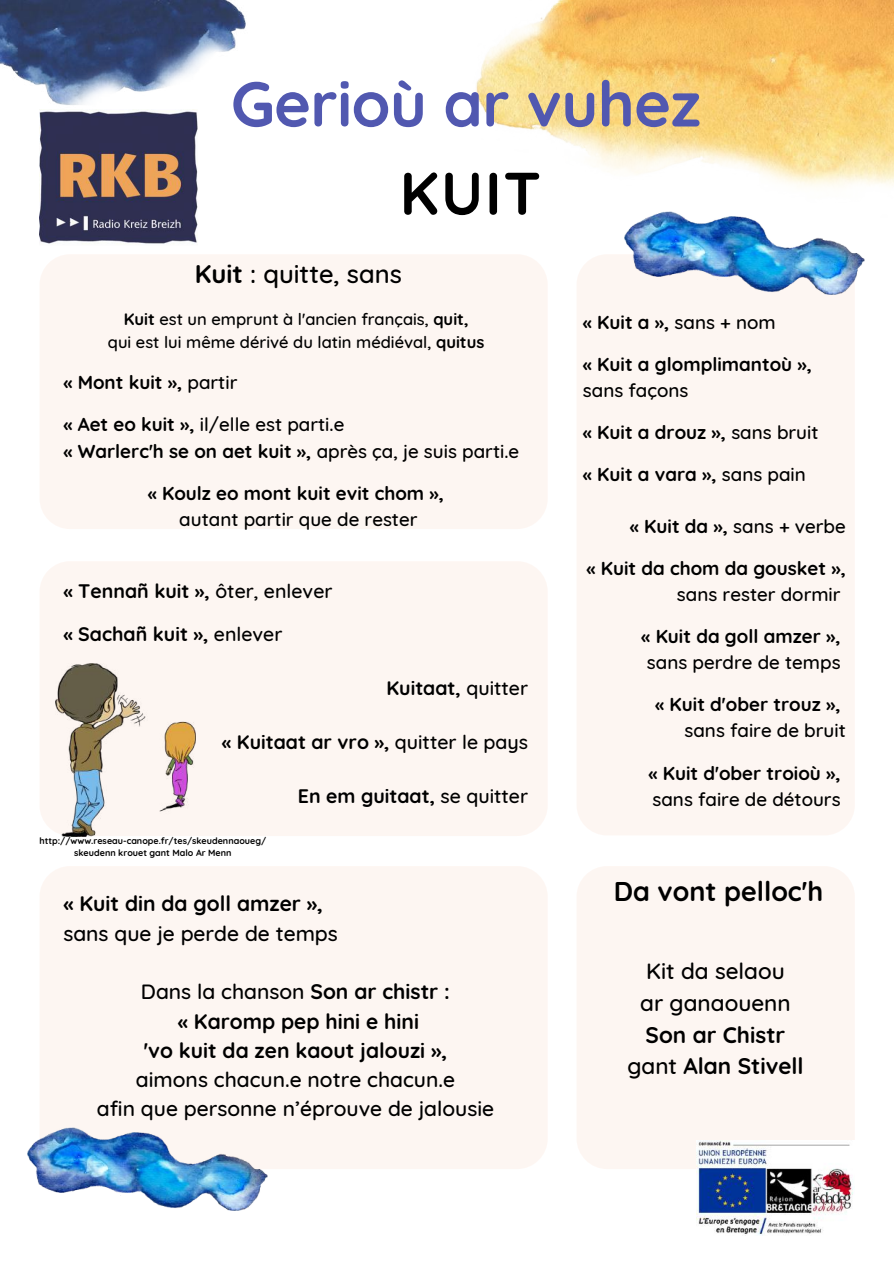
<style>
.page{position:relative;width:894px;height:1264px;background:#fff}
.page>*{position:absolute;margin:0;border:0;box-sizing:border-box;transform-origin:0 0}
.t1{font:700 63px "Quicksand";letter-spacing:-.01em;color:#5158b0}
.t2{font:700 60px "Quicksand";color:#000}
.t3{font:700 27px "Quicksand";color:#000}
.t4{font:500 25.5px "Quicksand";color:#000}
.t5{font:700 22.5px/31.5px "Quicksand";color:#000;text-align:center}
.t6{font:500 22.5px/31.5px "Quicksand";color:#000}
.t7{font:700 21px/29.2px "Quicksand";color:#000;text-align:center}
.t8{font:500 21px/29.2px "Quicksand";color:#000;text-align:center}
.t9{font:700 19.5px "Quicksand";color:#000}
.t10{font:700 18.75px "Quicksand";color:#000}
.t11{font:500 18.75px/26px "Quicksand";color:#000}
.t12{font:500 16.5px/23px "Quicksand";color:#000;text-align:center}
.t13{font:700 9px/12px "Quicksand";color:#000;text-align:center}
.s1{font-weight:700}
.s2{font-weight:500}
</style>
<div class="page">
<div style="left:576px;top:254px;width:278px;height:581px;background:#fdf6f2;border-radius:31px"></div>
<div style="left:39px;top:254px;width:508px;height:275px;background:#fdf6f2;border-radius:31px"></div>
<div style="left:39px;top:561px;width:508px;height:275px;background:#fdf6f2;border-radius:31px"></div>
<div style="left:39px;top:866px;width:508px;height:303px;background:#fdf6f2;border-radius:31px"></div>
<div style="left:576px;top:866px;width:278px;height:303px;background:#fdf6f2;border-radius:31px"></div>
<img style="left:0;top:0;width:246px;height:105px">
<img style="left:624px;top:218px;width:240px;height:77px">
<img style="left:28px;top:1127px;width:239px;height:83px">
<img style="left:476px;top:0;width:417px;height:218px">
<img style="left:39px;top:109px;width:158px;height:135px">
<img style="left:696px;top:1140px;width:158px;height:95px">
<img style="left:56px;top:663px;width:139px;height:173px">
<h1 class="t1" style="left:231px;top:63px;width:471px">Gerioù ar vuhez</h1>
<h2 class="t2" style="left:399px;top:155px;width:143px">KUIT</h2>
<h3 class="t4" style="left:195px;top:258px;width:208px"><span class="s1">Kuit</span> : quitte, sans</h3>
<p class="t12" style="left:108px;top:308px;width:378px"><span class="s1">Kuit</span> est un emprunt à l'ancien français, <span class="s1">quit,<br></span>qui est lui même dérivé du latin médiéval, <span class="s1">quitus</span></p>
<p class="t10" style="left:63px;top:370px;width:175px">« Mont kuit », <span class="s2">partir</span></p>
<p class="t11" style="left:63px;top:411px;width:457px"><span class="s1">« Aet eo kuit »,</span> il/elle est parti.e<br><span class="s1">« Warlerc'h se on aet kuit »,</span> après ça, je suis parti.e</p>
<p class="t10" style="left:148px;top:481px;width:298px">« Koulz eo mont kuit evit chom »,</p>
<p class="t11" style="left:179px;top:505px;width:240px">autant partir que de rester</p>
<p class="t9" style="left:63px;top:578px;width:270px">« Tennañ kuit », <span class="s2">ôter, enlever</span></p>
<p class="t9" style="left:63px;top:621px;width:220px">« Sachañ kuit », <span class="s2">enlever</span></p>
<p class="t9" style="left:386px;top:675px;width:143px">Kuitaat, <span class="s2">quitter</span></p>
<p class="t9" style="left:222px;top:729px;width:307px">« Kuitaat ar vro », <span class="s2">quitter le pays</span></p>
<p class="t9" style="left:298px;top:783px;width:231px">En em guitaat, <span class="s2">se quitter</span></p>
<p class="t13" style="left:39px;top:834px;width:228px">http://www.reseau-canope.fr/tes/skeudennaoueg/ skeudenn krouet gant Malo Ar Menn</p>
<p class="t7" style="left:63px;top:888px;width:261px">« Kuit din da goll amzer »,</p>
<p class="t8" style="left:63px;top:918px;width:276px">sans que je perde de temps</p>
<p class="t7" style="left:141px;top:976px;width:310px"><span class="s2">Dans la chanson</span> Son ar chistr : « Karomp pep hini e hini<br>'vo kuit da zen kaout jalouzi »,</p>
<p class="t8" style="left:97px;top:1064px;width:399px">aimons chacun.e notre chacun.e<br>afin que personne n’éprouve de jalousie</p>
<p class="t10" style="left:582px;top:310px;width:194px">« Kuit a », <span class="s2">sans + nom</span></p>
<p class="t10" style="left:582px;top:352px;width:230px">« Kuit a glomplimantoù »,</p>
<p class="t11" style="left:582px;top:377px;width:107px">sans façons</p>
<p class="t10" style="left:582px;top:420px;width:237px">« Kuit a drouz », <span class="s2">sans bruit</span></p>
<p class="t10" style="left:582px;top:462px;width:224px">« Kuit a vara », <span class="s2">sans pain</span></p>
<p class="t11" style="left:629px;top:513px;width:217px"><span class="s1">« Kuit da »,</span> sans + verbe</p>
<p class="t10" style="left:586px;top:556px;width:261px">« Kuit da chom da gousket »,</p>
<p class="t11" style="left:676px;top:581px;width:165px">sans rester dormir</p>
<p class="t10" style="left:641px;top:624px;width:201px">« Kuit da goll amzer »,</p>
<p class="t11" style="left:646px;top:649px;width:195px">sans perdre de temps</p>
<p class="t10" style="left:655px;top:692px;width:187px">« Kuit d'ober trouz »,</p>
<p class="t11" style="left:684px;top:717px;width:163px">sans faire de bruit</p>
<p class="t10" style="left:648px;top:760px;width:194px">« Kuit d'ober troioù »,</p>
<p class="t11" style="left:652px;top:785px;width:189px">sans faire de détours</p>
<h3 class="t3" style="left:613px;top:873px;width:211px">Da vont pelloc'h</h3>
<p class="t6" style="left:640px;top:955px;width:152px">Kit da selaou ar ganaouenn</p>
<p class="t5" style="left:627px;top:1018px;width:178px">Son ar Chistr <span class="s2">gant</span> Alan Stivell</p>
</div>
